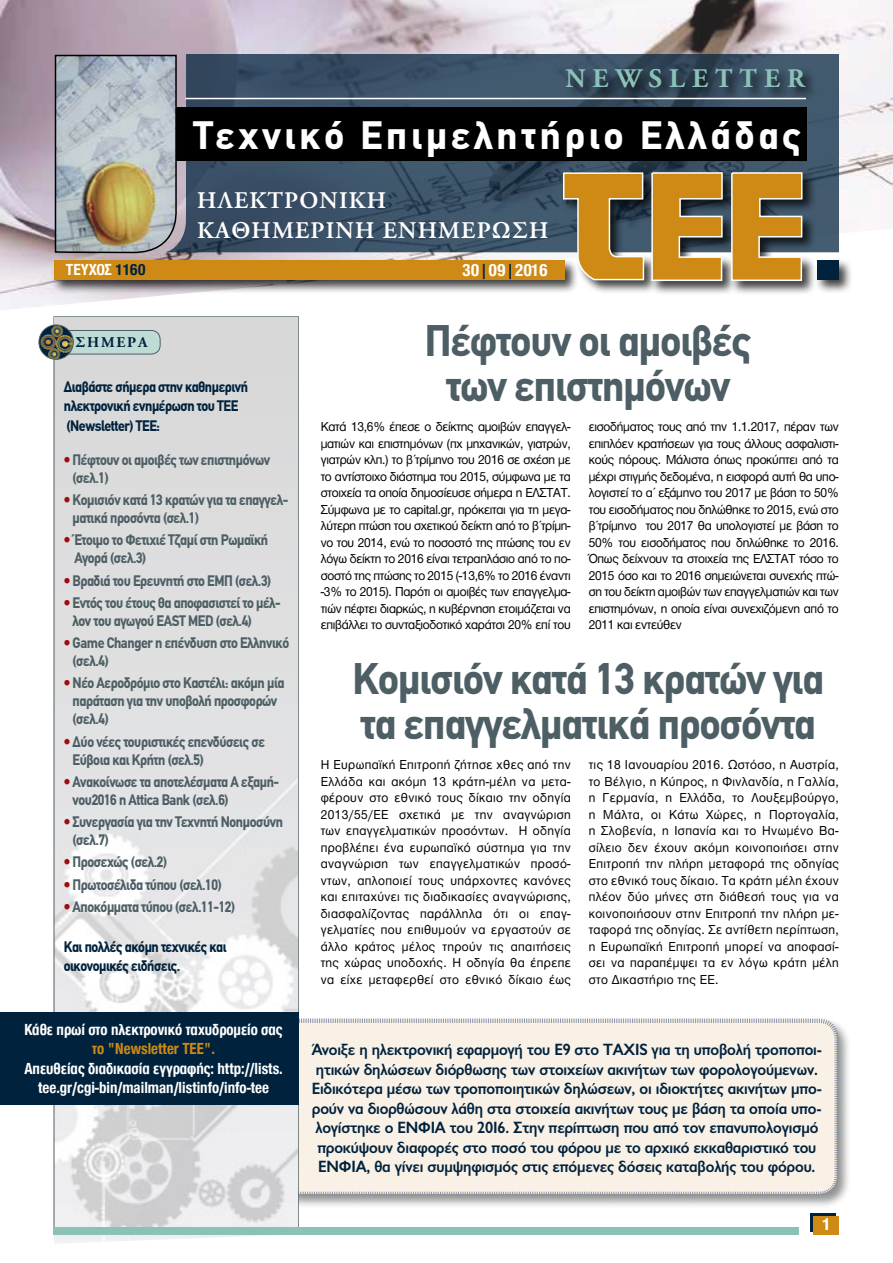
<style>
.page{position:relative;width:893px;height:1263px;background:#fff}
.page>*{position:absolute;margin:0;border:0;box-sizing:border-box;transform-origin:0 0}
.t1{font:700 43.5px/45px "CF Din";letter-spacing:-.02em;color:#4d5f65;text-align:center;scale:.95 1}
.t2{font:700 39px "CF Din";letter-spacing:.1em;color:#fff}
.t3{font:700 27px "CF Garamond";letter-spacing:.26em;color:#8cc1b8}
.t4{font:500 24px/30px "CF Garamond";letter-spacing:.05em;color:#fff}
.t5{font:700 condensed 18px "Helvetica Neue Greek";color:#fff}
.t6{font:700 18px "Helvetica Neue Greek";color:#fff}
.t7{font:16.5px/19.5px "Gill Sans Hel Demi";letter-spacing:-.01em;color:#00223d;text-align:center;scale:.95 1}
.t8{font:700 condensed 16.5px/19.5px "Helvetica Neue Greek";color:#fff;text-align:center;scale:.96 1}
.t9{font:700 condensed 16.5px "Helvetica Neue Greek";color:#ce8a14;scale:.96 1}
.t10{font:700 condensed 16.5px "Helvetica Neue Greek";color:#fff}
.t11{font:700 15px/18px "CF Din";letter-spacing:-.03em;color:#4d5f65;scale:.9 1}
.t12{font:700 15px/19.5px "CF Din";letter-spacing:-.03em;color:#00223d;scale:.9 1}
.t13{font:700 15px "CF Garamond";letter-spacing:.12em;color:#00223d}
.t14{font:13.5px/16.5px "Helvetica Neue Greek";letter-spacing:.005em;color:#000;text-align:justify;scale:.95 1}
.s1{color:#00223d}
.s2{color:#9f0b10}
</style>
<div class="page">
<div style="left:274px;top:1016px;width:579px;height:194px;background:#000;opacity:.75"></div>
<svg style="left:299px;top:1017px;width:541px;height:180px;background:#f5ede3"></svg>
<img style="left:0;top:0;width:893px;height:310px">
<img style="left:54px;top:317px;width:244px;height:926px">
<div style="left:810px;top:1214px;width:26px;height:18px;background:#00223d"></div>
<svg style="left:181px;top:54px;width:658px;height:198px;background:#3c5267"></svg>
<div style="left:52px;top:258px;width:527px;height:36px;background:#000;opacity:.75"></div>
<div style="left:54px;top:260px;width:510px;height:20px;background:#ce8a14"></div>
<div style="left:815px;top:258px;width:38px;height:36px;background:#000;opacity:.75"></div>
<div style="left:817px;top:260px;width:22px;height:20px;background:#00223d"></div>
<div style="left:813px;top:1216px;width:26px;height:18px;background:#ce8a14"></div>
<div style="left:561px;top:170px;width:97px;height:124px;background:#000;opacity:.75"></div>
<svg style="left:562px;top:171px;width:83px;height:110px;background:#a08146"></svg>
<div style="left:649px;top:170px;width:88px;height:125px;background:#000;opacity:.75"></div>
<svg style="left:651px;top:171px;width:72px;height:111px;background:#b48839"></svg>
<div style="left:729px;top:170px;width:88px;height:125px;background:#000;opacity:.75"></div>
<svg style="left:730px;top:171px;width:73px;height:111px;background:#b3883a"></svg>
<div style="left:565px;top:67px;width:254px;height:35px;background:#000;opacity:.75"></div>
<div style="left:166px;top:107px;width:641px;height:54px;background:#000"></div>
<img style="left:53px;top:54px;width:128px;height:200px">
<hr style="left:185px;top:98px;width:621px;height:1px;background:#fff">
<hr style="left:54px;top:350px;width:1px;height:884px;background:#4d5f65">
<div style="left:53px;top:1227px;width:746px;height:7px;background:#8cc1b8"></div>
<div style="left:45px;top:330px;width:115px;height:24px;background:#bfdbd6;border-radius:9px"></div>
<div style="left:45px;top:330px;width:116px;height:24px;border:1px solid #4d5f65;border-radius:9px"></div>
<img style="left:39px;top:325px;width:34px;height:34px;border-radius:17px">
<div style="left:39px;top:325px;width:35px;height:35px;border:1px solid #4d5f65;border-radius:50%"></div>
<div style="left:0;top:1012px;width:299px;height:93px;background:#00223d"></div>
<h3 class="t3" style="left:565px;top:65px;width:241px">NEWSLETTER</h3>
<h2 class="t2" style="left:194px;top:114px;width:609px">Τεχνικό Επιμελητήριο Ελλάδας</h2>
<h3 class="t4" style="left:197px;top:186px;width:353px">ΗΛΕΚΤΡΟΝΙΚΗ<br>ΚΑΘΗΜΕΡΙΝΗ ΕΝΗΜΕΡΩΣΗ</h3>
<p class="t10" style="left:66px;top:261px;width:81px">ΤΕΥΧΟΣ <span class="s1">1160</span></p>
<h3 class="t5" style="left:462px;top:261px;width:87px">30<span class="s1">|</span>09<span class="s1">|</span>2016</h3>
<p class="t13" style="left:76px;top:335px;width:73px">ΣΗΜΕΡΑ</p>
<h1 class="t1" style="left:425px;top:319px;width:345px">Πέφτουν οι αμοιβές των επιστημόνων</h1>
<p class="t12" style="left:64px;top:377px;width:206px">Διαβάστε σήμερα στην καθημερινή ηλεκτρονική ενημέρωση του ΤΕΕ (Newsletter) TEE:</p>
<p class="t11" style="left:73px;top:451px;width:221px;text-indent:-9px"><span class="s2">•</span> Πέφτουν οι αμοιβές των επιστημόνων (σελ.1)</p>
<p class="t11" style="left:73px;top:491px;width:241px;text-indent:-9px"><span class="s2">•</span> Κομισιόν κατά 13 κρατών για τα επαγγελ&shy;ματικά προσόντα (σελ.1)</p>
<p class="t11" style="left:74px;top:531px;width:217px;text-indent:-11px"><span class="s2">•</span> Έτοιμο το Φετιχιέ Τζαμί στη Ρωμαϊκή<br>Αγορά (σελ.3)</p>
<p class="t11" style="left:64px;top:572px;width:232px"><span class="s2">•</span> Βραδιά του Ερευνητή στο ΕΜΠ (σελ.3)</p>
<p class="t11" style="left:73px;top:594px;width:233px;text-indent:-9px"><span class="s2">•</span> Εντός του έτους θα αποφασιστεί το μέλ&shy;λον του αγωγού EAST MED (σελ.4)</p>
<p class="t11" style="left:73px;top:634px;width:242px;text-indent:-9px"><span class="s2">•</span> Game Changer η επένδυση στο Ελληνικό (σελ.4)</p>
<p class="t11" style="left:73px;top:674px;width:237px;text-indent:-9px"><span class="s2">•</span> Νέο Αεροδρόμιο στο Καστέλι: ακόμη μία παράταση για την υποβολή προσφορών (σελ.4)</p>
<p class="t11" style="left:73px;top:733px;width:215px;text-indent:-9px"><span class="s2">•</span> Δύο νέες τουριστικές επενδύσεις σε<br>Εύβοια και Κρήτη (σελ.5)</p>
<p class="t11" style="left:73px;top:773px;width:231px;text-indent:-9px"><span class="s2">•</span> Ανακοίνωσε τα αποτελέσματα Α εξαμή&shy;νου2016 η Attica Bank (σελ.6)</p>
<p class="t11" style="left:73px;top:813px;width:235px;text-indent:-9px"><span class="s2">•</span> Συνεργασία για την Τεχνητή Νοημοσύνη (σελ.7)</p>
<p class="t11" style="left:64px;top:853px;width:116px"><span class="s2">•</span> Προσεχώς (σελ.2)</p>
<p class="t11" style="left:64px;top:875px;width:177px"><span class="s2">•</span> Πρωτοσέλιδα τύπου (σελ.10)</p>
<p class="t11" style="left:64px;top:898px;width:192px"><span class="s2">•</span> Αποκόμματα τύπου (σελ.11-12)</p>
<p class="t12" style="left:64px;top:937px;width:183px">Και πολλές ακόμη τεχνικές και οικονομικές ειδήσεις.</p>
<p class="t14" style="left:321px;top:419px;width:265px">Κατά 13,6% έπεσε ο δείκτης αμοιβών επαγγελ&shy;ματιών και επιστημόνων (πχ μηχανικών, γιατρών, γιατρών κλπ.) το β΄τρίμηνο του 2016 σε σχέση με το αντίστοιχο διάστημα του 2015, σύμφωνα με τα στοιχεία τα οποία δημοσίευσε σήμερα η ΕΛΣΤΑΤ.<br>Σύμφωνα με το capital.gr, πρόκειται για τη μεγα&shy;λύτερη πτώση του σχετικού δείκτη από το β΄τρίμη&shy;νο του 2014, ενώ το ποσοστό της πτώσης του εν λόγω δείκτη το 2016 είναι τετραπλάσιο από το πο&shy;σοστό της πτώσης το 2015 (-13,6% το 2016 έναντι -3% το 2015). Παρότι οι αμοιβές των επαγγελμα&shy;τιών πέφτει διαρκώς, η κυβέρνηση ετοιμάζεται να επιβάλλει το συνταξιοδοτικό χαράτσι 20% επί του</p>
<p class="t14" style="left:589px;top:419px;width:265px">εισοδήματος τους από την 1.1.2017, πέραν των επιπλόεν κρατήσεων για τους άλλους ασφαλιστι&shy;κούς πόρους. Μάλιστα όπως προκύπτει από τα μέχρι στιγμής δεδομένα, η εισφορά αυτή θα υπο&shy;λογιστεί το α΄ εξάμηνο του 2017 με βάση το 50% του εισοδήματος που δηλώθηκε το 2015, ενώ στο β΄τρίμηνο του 2017 θα υπολογιστεί με βάση το 50% του εισοδήματος που δηλώθηκε το 2016.<br>Όπως δείχνουν τα στοιχεία της ΕΛΣΤΑΤ τόσο το 2015 όσο και το 2016 σημειώνεται συνεχής πτώ&shy;ση του δείκτη αμοιβών των επαγγελματιών και των επιστημόνων, η οποία είναι συνεχιζόμενη από το 2011 και εντεύθεν</p>
<h1 class="t1" style="left:352px;top:657px;width:498px;text-align:left">Κομισιόν κατά 13 κρατών για τα επαγγελματικά προσόντα</h1>
<p class="t14" style="left:321px;top:756px;width:265px">Η Ευρωπαϊκή Επιτροπή ζήτησε χθες από την Ελλάδα και ακόμη 13 κράτη-μέλη να μετα&shy;φέρουν στο εθνικό τους δίκαιο την oδηγία 2013/55/ΕΕ σχετικά με την αναγνώριση των επαγγελματικών προσόντων. Η οδηγία προβλέπει ένα ευρωπαϊκό σύστημα για την αναγνώριση των επαγγελματικών προσό&shy;ντων, απλοποιεί τους υπάρχοντες κανόνες και επιταχύνει τις διαδικασίες αναγνώρισης, διασφαλίζοντας παράλληλα ότι οι επαγ&shy;γελματίες που επιθυμούν να εργαστούν σε άλλο κράτος μέλος τηρούν τις απαιτήσεις της χώρας υποδοχής. Η οδηγία θα έπρεπε να είχε μεταφερθεί στο εθνικό δίκαιο έως</p>
<p class="t14" style="left:589px;top:756px;width:265px">τις 18 Ιανουαρίου 2016. Ωστόσο, η Αυστρία, το Βέλγιο, η Κύπρος, η Φινλανδία, η Γαλλία, η Γερμανία, η Ελλάδα, το Λουξεμβούργο, η Μάλτα, οι Κάτω Χώρες, η Πορτογαλία, η Σλοβενία, η Ισπανία και το Ηνωμένο Βα&shy;σίλειο δεν έχουν ακόμη κοινοποιήσει στην Επιτροπή την πλήρη μεταφορά της οδηγίας στο εθνικό τους δίκαιο. Τα κράτη μέλη έχουν πλέον δύο μήνες στη διάθεσή τους για να κοινοποιήσουν στην Επιτροπή την πλήρη με&shy;ταφορά της οδηγίας. Σε αντίθετη περίπτωση, η Ευρωπαϊκή Επιτροπή μπορεί να αποφασί&shy;σει να παραπέμψει τα εν λόγω κράτη μέλη στο Δικαστήριο της ΕΕ.</p>
<p class="t8" style="left:25px;top:1020px;width:270px">Κάθε πρωί στο ηλεκτρονικό ταχυδρομείο σας</p>
<p class="t9" style="left:92px;top:1040px;width:130px">το "Newsletter ΤΕΕ".</p>
<p class="t8" style="left:24px;top:1059px;width:271px">Απευθείας διαδικασία εγγραφής: http://lists. tee.gr/cgi-bin/mailman/listinfo/info-tee</p>
<p class="t7" style="left:312px;top:1040px;width:539px">Άνοιξε η ηλεκτρονική εφαρμογή του Ε9 στο ΤΑΧΙS για τη υποβολή τροποποι&shy;ητικών δηλώσεων διόρθωσης των στοιχείων ακινήτων των φορολογούμενων.<br>Ειδικότερα μέσω των τροποποιητικών δηλώσεων, οι ιδιοκτήτες ακινήτων μπο&shy;ρούν να διορθώσουν λάθη στα στοιχεία ακινήτων τους με βάση τα οποία υπο&shy;λογίστηκε ο ΕΝΦΙΑ του 2016. Στην περίπτωση που από τον επανυπολογισμό προκύψουν διαφορές στο ποσό του φόρου με το αρχικό εκκαθαριστικό του ΕΝΦΙΑ, θα γίνει συμψηφισμός στις επόμενες δόσεις καταβολής του φόρου.</p>
<h3 class="t6" style="left:821px;top:1215px;width:11px">1</h3>
</div>
